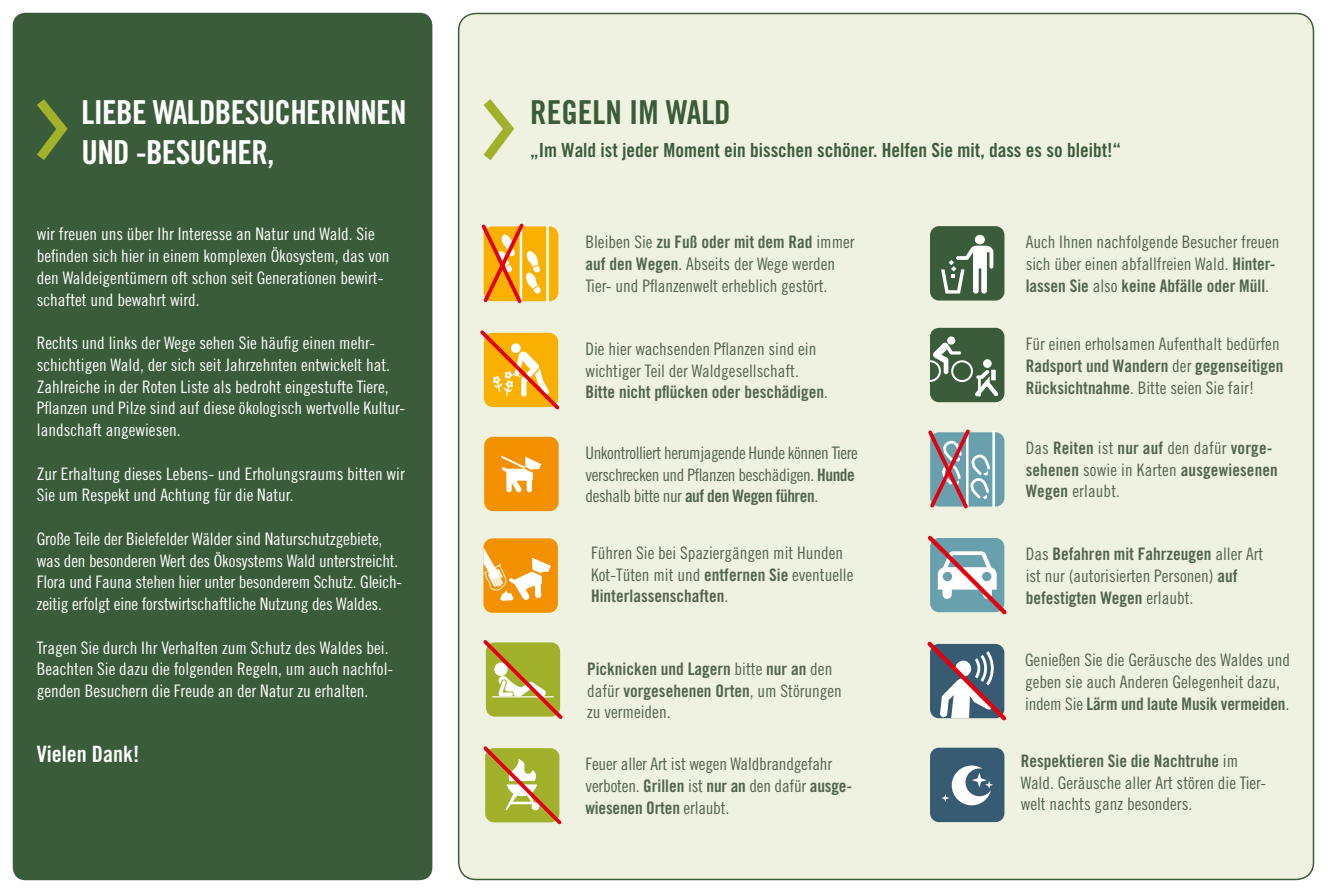
<style>
.page{position:relative;width:1327px;height:893px;background:#fff}
.page>*{position:absolute;margin:0;border:0;box-sizing:border-box;transform-origin:0 0}
.t1{font:33px/39.6px "Trade Gothic Bold Cond Twenty";letter-spacing:-.02em;color:#fff}
.t2{font:33px "Trade Gothic Bold Cond Twenty";color:#3b5c3a}
.t3{font:22.5px "Trade Gothic Bold Cond Twenty";color:#fff}
.t4{font:19.5px "Trade Gothic Bold Cond Twenty";color:#3b5c3a}
.t5{font:17.25px/21.8px "Trade Gothic Cond Eighteen";color:#fff}
.t6{font:17.25px/21.8px "Trade Gothic Cond Eighteen";color:#51644e}
.t7{font:17.25px "Trade Gothic Bold Cond Twenty";color:#51644e}
.t8{font:17.25px/21.8px "Trade Gothic Cond Eighteen";letter-spacing:-.025em;color:#51644e}
.t9{font:17.25px "Trade Gothic Bold Cond Twenty";letter-spacing:-.025em;color:#51644e}
.t10{font:17.1px/21.8px "Trade Gothic Bold Cond Twenty";letter-spacing:.01em;color:#51644e}
.t11{font:17.1px "Trade Gothic Cond Eighteen";letter-spacing:.01em;color:#51644e}
.s1{font-family:"Trade Gothic Cond Eighteen"}
.s2{font-family:"Trade Gothic Bold Cond Twenty"}
</style>
<div class="page">
<div style="left:459px;top:14px;width:854px;height:865px;background:#f0f2e1;border-radius:17px"></div>
<div style="left:14px;top:14px;width:418px;height:865px;background:#3b5c3a;border-radius:12px"></div>
<div style="left:13px;top:13px;width:419px;height:867px;border:2px solid #3b5c3a;border-radius:12px"></div>
<div style="left:483px;top:226px;width:75px;height:75px;background:#f9b000;border-radius:9px"></div>
<hr style="left:546px;top:225px;width:3px;height:78px;background:#fff">
<svg style="left:481px;top:223px;width:61px;height:81px"></svg>
<div style="left:483px;top:538px;width:75px;height:75px;background:#f39100;border-radius:9px"></div>
<svg style="left:483px;top:548px;width:68px;height:52px"></svg>
<svg style="left:483px;top:640px;width:80px;height:79px;background:#b9b556"></svg>
<div style="left:930px;top:226px;width:74px;height:75px;background:#3b5c3a;border-radius:9px"></div>
<div style="left:930px;top:432px;width:74px;height:75px;background:#68a0ad;border-radius:9px"></div>
<hr style="left:992px;top:431px;width:3px;height:77px;background:#fff">
<svg style="left:928px;top:429px;width:63px;height:80px"></svg>
<svg style="left:927px;top:641px;width:80px;height:80px;background:#878c98"></svg>
<svg style="left:480px;top:330px;width:80px;height:80px;background:#f6b73f"></svg>
<div style="left:484px;top:437px;width:74px;height:74px;background:#f39100;border-radius:9px"></div>
<svg style="left:501px;top:456px;width:40px;height:37px"></svg>
<svg style="left:483px;top:746px;width:79px;height:79px;background:#b9b556"></svg>
<div style="left:930px;top:748px;width:74px;height:74px;background:#365b72;border-radius:9px"></div>
<svg style="left:941px;top:765px;width:52px;height:40px"></svg>
<svg style="left:928px;top:535px;width:79px;height:80px;background:#a3b3b9"></svg>
<svg style="left:37px;top:99px;width:31px;height:61px"></svg>
<svg style="left:483px;top:99px;width:31px;height:61px"></svg>
<div style="left:930px;top:328px;width:74px;height:74px;background:#3b5c3a;border-radius:9px"></div>
<div style="left:975px;top:235px;width:10px;height:9px;background:#fff;border-radius:50%"></div>
<svg style="left:941px;top:246px;width:52px;height:48px"></svg>
<svg style="left:930px;top:336px;width:68px;height:61px"></svg>
<h1 class="t1" style="left:81px;top:93px;width:323px">Liebe Waldbesucherinnen und -besucher,</h1>
<p class="t5" style="left:37px;top:223px;width:354px">wir freuen uns über Ihr Interesse an Natur und Wald. Sie befinden sich hier in einem komplexen Ökosystem, das von den Waldeigentümern oft schon seit Generationen bewirt&shy;schaftet und bewahrt wird.</p>
<p class="t5" style="left:37px;top:332px;width:370px">Rechts und links der Wege sehen Sie häufig einen mehr&shy;schichtigen Wald, der sich seit Jahrzehnten entwickelt hat.<br>Zahlreiche in der Roten Liste als bedroht eingestufte Tiere, Pflanzen und Pilze sind auf diese ökologisch wertvolle Kultur&shy;landschaft angewiesen.</p>
<p class="t5" style="left:37px;top:462px;width:369px">Zur Erhaltung dieses Lebens- und Erholungsraums bitten wir<br>Sie um Respekt und Achtung für die Natur.</p>
<p class="t5" style="left:37px;top:528px;width:367px">Große Teile der Bielefelder Wälder sind Naturschutzgebiete, was den besonderen Wert des Ökosystems Wald unterstreicht.<br>Flora und Fauna stehen hier unter besonderem Schutz. Gleich&shy;zeitig erfolgt eine forstwirtschaftliche Nutzung des Waldes.</p>
<p class="t5" style="left:37px;top:636px;width:358px">Tragen Sie durch Ihr Verhalten zum Schutz des Waldes bei.<br>Beachten Sie dazu die folgenden Regeln, um auch nachfol&shy;genden Besuchern die Freude an der Natur zu erhalten.</p>
<h2 class="t3" style="left:37px;top:741px;width:104px">Vielen Dank!</h2>
<h1 class="t2" style="left:530px;top:93px;width:202px">Regeln im Wald</h1>
<p class="t4" style="left:530px;top:138px;width:592px">„Im Wald ist jeder Moment ein bisschen schöner. Helfen Sie mit, dass es so bleibt!“</p>
<p class="t7" style="left:585px;top:232px;width:271px"><span class="s1">Bleiben Sie</span> zu Fuß oder mit dem Rad <span class="s1">immer</span></p>
<p class="t6" style="left:585px;top:253px;width:251px"><span class="s2">auf den Wegen</span>. Abseits der Wege werden<br>Tier- und Pflanzenwelt erheblich gestört.</p>
<p class="t6" style="left:585px;top:338px;width:232px">Die hier wachsenden Pflanzen sind ein wichtiger Teil der Waldgesellschaft.</p>
<p class="t7" style="left:585px;top:382px;width:244px">Bitte nicht pflücken oder beschädigen<span class="s1">.</span></p>
<p class="t8" style="left:585px;top:442px;width:274px">Unkontrolliert herumjagende Hunde können Tiere verschrecken und Pflanzen beschädigen. <span class="s2">Hunde</span></p>
<p class="t9" style="left:585px;top:486px;width:234px"><span class="s1">deshalb bitte nur</span> auf den Wegen führen<span class="s1">.</span></p>
<p class="t6" style="left:591px;top:542px;width:264px">Führen Sie bei Spaziergängen mit Hunden<br>Kot-Tüten mit und <span class="s2">entfernen Sie</span> eventuelle</p>
<p class="t7" style="left:591px;top:586px;width:138px">Hinterlassenschaften<span class="s1">.</span></p>
<p class="t7" style="left:587px;top:658px;width:247px">Picknicken und Lagern <span class="s1">bitte</span> nur an <span class="s1">den</span></p>
<p class="t6" style="left:587px;top:679px;width:256px">dafür <span class="s2">vorgesehenen Orten</span>, um Störungen zu vermeiden.</p>
<p class="t6" style="left:585px;top:753px;width:268px">Feuer aller Art ist wegen Waldbrandgefahr verboten. <span class="s2">Grillen</span> ist <span class="s2">nur an</span> den dafür <span class="s2">ausge-</span></p>
<p class="t7" style="left:585px;top:797px;width:145px">wiesenen Orten <span class="s1">erlaubt.</span></p>
<p class="t6" style="left:1025px;top:231px;width:255px">Auch Ihnen nachfolgende Besucher freuen sich über einen abfallfreien Wald. <span class="s2">Hinter-</span></p>
<p class="t7" style="left:1025px;top:275px;width:245px">lassen Sie <span class="s1">also</span> keine Abfälle oder Müll<span class="s1">.</span></p>
<p class="t6" style="left:1025px;top:333px;width:255px">Für einen erholsamen Aufenthalt bedürfen</p>
<p class="t7" style="left:1025px;top:355px;width:259px">Radsport und Wandern <span class="s1">der</span> gegenseitigen</p>
<p class="t6" style="left:1025px;top:376px;width:230px"><span class="s2">Rücksichtnahme</span>. Bitte seien Sie fair!</p>
<p class="t10" style="left:1025px;top:437px;width:254px"><span class="s1">Das</span> Reiten <span class="s1">ist</span> nur auf <span class="s1">den dafür</span> vorge&shy;sehenen <span class="s1">sowie in Karten</span> ausgewiesenen</p>
<p class="t11" style="left:1025px;top:481px;width:96px"><span class="s2">Wegen</span> erlaubt.</p>
<p class="t7" style="left:1025px;top:543px;width:239px"><span class="s1">Das</span> Befahren mit Fahrzeugen <span class="s1">aller Art</span></p>
<p class="t6" style="left:1025px;top:565px;width:213px">ist nur (autorisierten Personen) <span class="s2">auf</span></p>
<p class="t7" style="left:1025px;top:587px;width:169px">befestigten Wegen <span class="s1">erlaubt.</span></p>
<p class="t6" style="left:1025px;top:649px;width:267px">Genießen Sie die Geräusche des Waldes und geben sie auch Anderen Gelegenheit dazu,</p>
<p class="t7" style="left:1025px;top:693px;width:266px"><span class="s1">indem Sie</span> Lärm und laute Musik vermeiden<span class="s1">.</span></p>
<p class="t7" style="left:1020px;top:750px;width:219px">Respektieren Sie die Nachtruhe <span class="s1">im</span></p>
<p class="t6" style="left:1020px;top:771px;width:247px">Wald. Geräusche aller Art stören die Tier&shy;welt nachts ganz besonders.</p>
</div>
